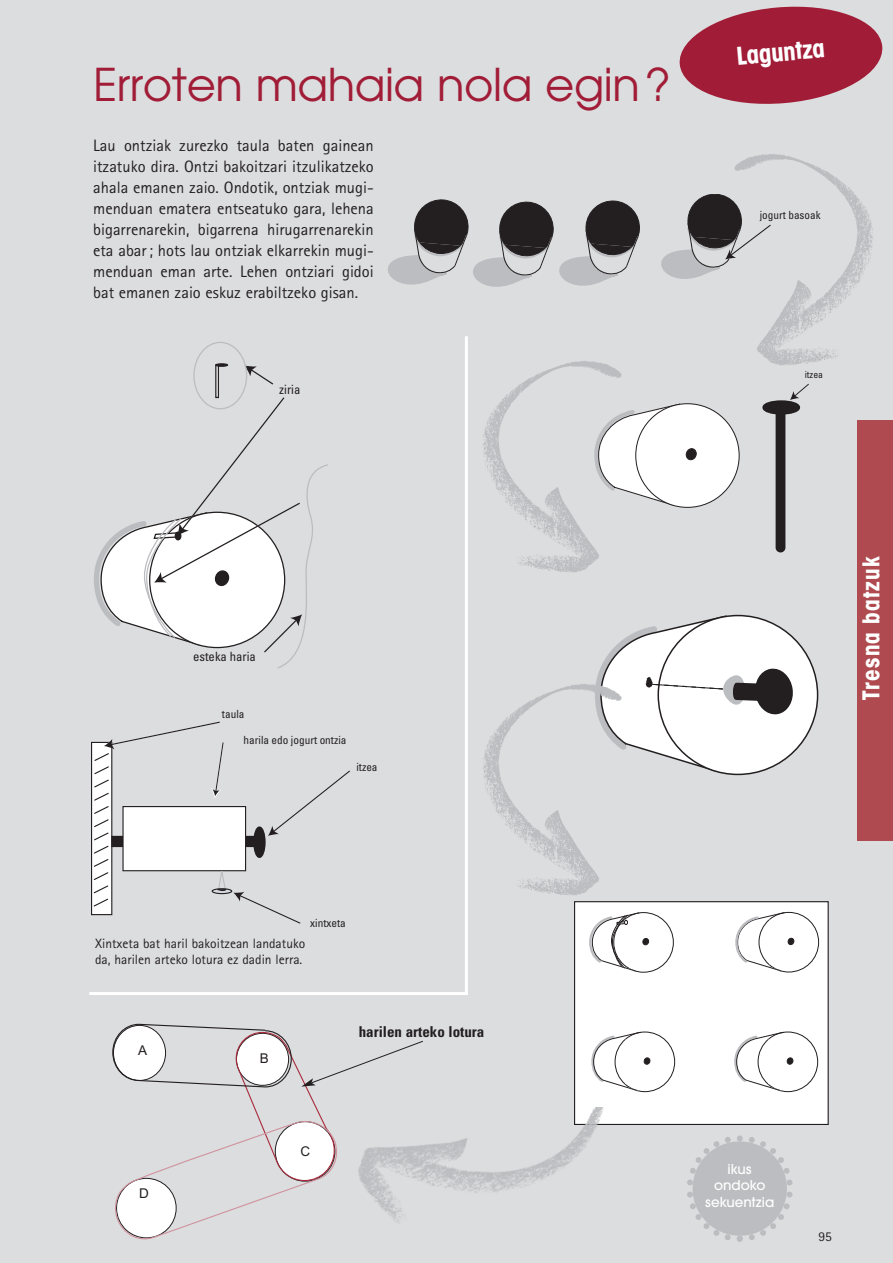
<style>
.page{position:relative;width:893px;height:1263px;background:#dcdddf}
.page>*{position:absolute;margin:0;border:0;box-sizing:border-box;transform-origin:0 0}
.t1{font:45px "Avant Garde";letter-spacing:-.01em;color:#a11d37}
.t2{font:700 condensed 27px "Avant Garde Gothic Itc T";color:#fff}
.t3{font:700 condensed 25.5px "Avant Garde Gothic Itc T";letter-spacing:.05em;color:#fff}
.t4{font:16.5px/21px "Rotis Sans Serif";color:#231f20;text-align:justify}
.t5{font:500 15px/16.5px "Avant Garde Gothic Itc T";color:#fff;text-align:center}
.t6{font:700 condensed 15px "Univers";color:#231f20}
.t7{font:13.5px/16.5px "Rotis Sans Serif";color:#231f20}
.t8{font:13.5px "Arial";color:#231f20}
.t9{font:condensed 12.75px "Univers";color:#231f20}
.t10{font:condensed 11.25px "Univers";color:#231f20}
.t11{font:condensed 9.75px "Univers";color:#231f20}
</style>
<div class="page">
<div style="left:857px;top:420px;width:36px;height:421px;background:#af4b50"></div>
<svg style="left:388px;top:194px;width:343px;height:93px"></svg>
<div style="left:215px;top:364px;width:4px;height:34px;border:1px solid #231f20"></div>
<div style="left:215px;top:363px;width:13px;height:4px;border:1px solid #231f20;border-radius:50%"></div>
<svg style="left:244px;top:365px;width:30px;height:20px"></svg>
<div style="left:193px;top:342px;width:54px;height:67px;border:1px solid #bcbdc0;border-radius:50%"></div>
<svg style="left:94px;top:396px;width:234px;height:272px"></svg>
<div style="left:175px;top:532px;width:6px;height:8px;background:#231f20;border-radius:50%"></div>
<div style="left:175px;top:531px;width:6px;height:9px;border:1px solid #231f20;border-radius:50%"></div>
<div style="left:91px;top:742px;width:21px;height:173px;border:1px solid #231f20"></div>
<svg style="left:93px;top:721px;width:257px;height:203px"></svg>
<div style="left:575px;top:902px;width:253px;height:222px;background:#fff"></div>
<div style="left:574px;top:901px;width:255px;height:224px;border:1px solid #231f20"></div>
<svg style="left:735px;top:912px;width:84px;height:60px"></svg>
<div style="left:788px;top:938px;width:6px;height:7px;background:#231f20;border-radius:50%"></div>
<div style="left:788px;top:938px;width:6px;height:7px;border:1px solid #231f20;border-radius:50%"></div>
<svg style="left:734px;top:1031px;width:84px;height:61px"></svg>
<div style="left:787px;top:1057px;width:6px;height:8px;border:1px solid #231f20;border-radius:50%"></div>
<svg style="left:591px;top:1031px;width:84px;height:61px"></svg>
<div style="left:644px;top:1057px;width:6px;height:8px;border:1px solid #231f20;border-radius:50%"></div>
<svg style="left:589px;top:912px;width:85px;height:61px"></svg>
<div style="left:764px;top:402px;width:34px;height:11px;background:#231f20;border-radius:50%"></div>
<div style="left:762px;top:400px;width:38px;height:15px;border:4px solid #231f20;border-radius:50%"></div>
<div style="left:776px;top:409px;width:9px;height:143px;border:4px solid #231f20;border-radius:3px"></div>
<svg style="left:790px;top:383px;width:19px;height:17px"></svg>
<svg style="left:626px;top:403px;width:114px;height:105px"></svg>
<div style="left:686px;top:448px;width:10px;height:12px;background:#231f20;border-radius:50%"></div>
<div style="left:686px;top:448px;width:11px;height:12px;border:1px solid #231f20;border-radius:50%"></div>
<svg style="left:596px;top:614px;width:223px;height:162px"></svg>
<hr style="left:465px;top:336px;width:3px;height:659px;background:#fff">
<img style="left:483px;top:361px;width:143px;height:212px">
<img style="left:483px;top:681px;width:143px;height:215px">
<img style="left:423px;top:1107px;width:233px;height:86px">
<img style="left:731px;top:154px;width:142px;height:212px">
<svg style="left:679px;top:6px;width:204px;height:98px"></svg>
<hr style="left:89px;top:992px;width:379px;height:3px;background:#fff">
<svg style="left:687px;top:1135px;width:106px;height:107px"></svg>
<svg style="left:112px;top:1024px;width:311px;height:216px"></svg>
<h1 class="t1" style="left:93px;top:59px;width:579px">Erroten mahaia nola egin?</h1>
<p class="t4" style="left:93px;top:137px;width:282px">Lau ontziak zurezko taula baten gainean itzatuko dira. Ontzi bakoitzari itzulikatzeko ahala emanen zaio. Ondotik, ontziak mugi&shy;menduan ematera entseatuko gara, lehena bigarrenarekin, bigarrena hirugarrenarekin eta abar; hots lau ontziak elkarrekin mugi&shy;menduan eman arte. Lehen ontziari gidoi bat emanen zaio eskuz erabiltzeko gisan.</p>
<p class="t9" style="left:279px;top:385px;width:23px">ziria</p>
<h2 class="t2" style="left:735px;top:40px;width:89px;rotate:-5deg">Laguntza</h2>
<p class="t10" style="left:760px;top:211px;width:62px">jogurt basoak</p>
<p class="t11" style="left:805px;top:371px;width:20px">itzea</p>
<p class="t9" style="left:193px;top:652px;width:64px">esteka haria</p>
<p class="t10" style="left:222px;top:709px;width:24px">taula</p>
<p class="t10" style="left:244px;top:735px;width:105px">harila edo jogurt ontzia</p>
<p class="t10" style="left:356px;top:762px;width:23px">itzea</p>
<p class="t10" style="left:310px;top:919px;width:37px">xintxeta</p>
<p class="t7" style="left:95px;top:936px;width:212px">Xintxeta bat haril bakoitzean landatuko da, harilen arteko lotura ez dadin lerra.</p>
<p class="t8" style="left:138px;top:1043px;width:10px">A</p>
<p class="t8" style="left:260px;top:1050px;width:10px">B</p>
<p class="t6" style="left:359px;top:1026px;width:127px">harilen arteko lotura</p>
<p class="t8" style="left:139px;top:1186px;width:11px">D</p>
<p class="t8" style="left:300px;top:1144px;width:11px">C</p>
<h3 class="t3" style="left:856px;top:700px;width:145px;rotate:-90deg">Tresna batzuk</h3>
<p class="t5" style="left:705px;top:1160px;width:71px">ikus ondoko sekuentzia</p>
<p class="t7" style="left:818px;top:1230px;width:15px">95</p>
</div>
